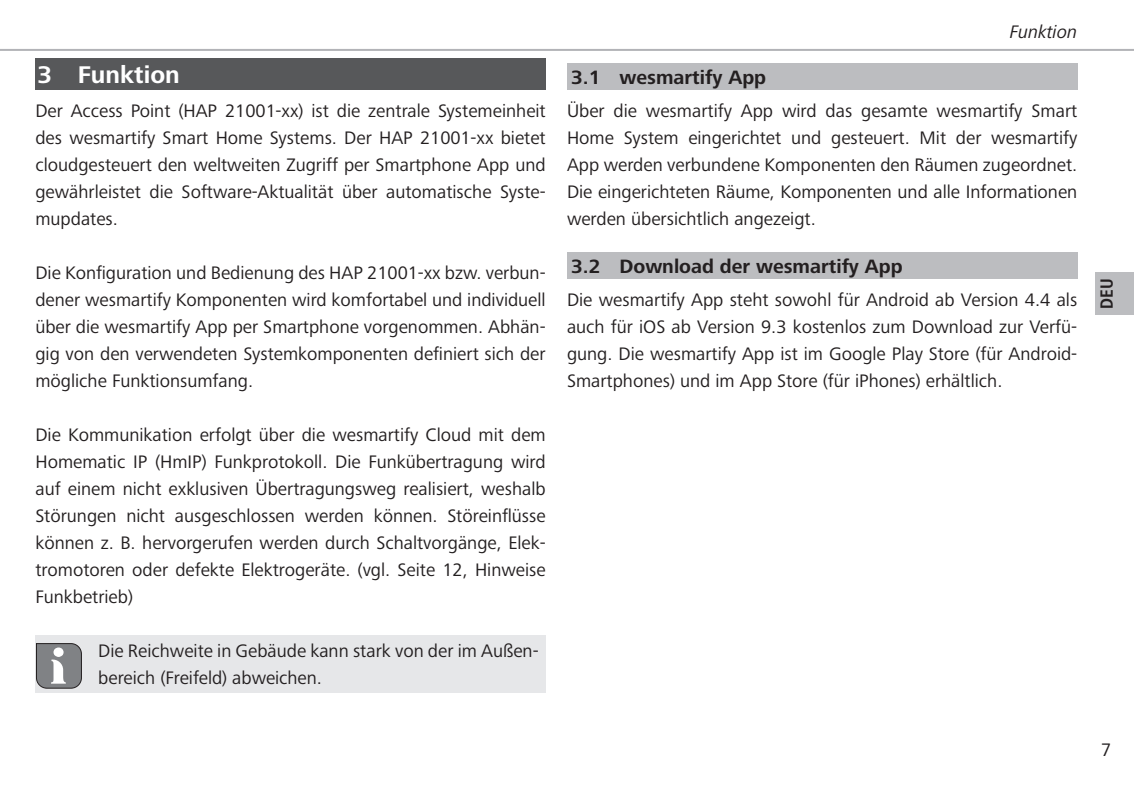
<style>
.page{position:relative;width:1134px;height:794px;background:#fff}
.page>*{position:absolute;margin:0;border:0;box-sizing:border-box;transform-origin:0 0}
.t1{font:700 25px "Frutiger Next LTW1 G";color:#fff}
.t2{font:700 20px "Frutiger Next LTW1 G";color:#231f20}
.t3{font:18.75px/27px "Frutiger Next LTW1 G";color:#231f20;text-align:justify}
.t4{font:italic 18.75px "Frutiger Next LTW1 G";color:#231f20}
.t5{font:700 condensed 17.5px "Frutiger LT Com";color:#231f20}
</style>
<div class="page">
<hr style="left:0;top:49px;width:1134px;height:2px;background:#b2b3b7">
<div style="left:1095px;top:272px;width:39px;height:43px;background:#bcbdc0"></div>
<div style="left:35px;top:58px;width:511px;height:32px;background:#57585a"></div>
<div style="left:35px;top:635px;width:511px;height:57px;background:#e6e7e9"></div>
<svg style="left:36px;top:643px;width:46px;height:46px"></svg>
<div style="left:567px;top:63px;width:510px;height:27px;background:#bcbdc0"></div>
<div style="left:567px;top:252px;width:510px;height:27px;background:#bcbdc0"></div>
<h1 class="t1" style="left:38px;top:60px;width:144px">3 Funktion</h1>
<p class="t3" style="left:35px;top:98px;width:512px">Der Access Point (HAP 21001-xx) ist die zentrale Systemeinheit des wesmartify Smart Home Systems. Der HAP 21001-xx bietet cloudgesteuert den weltweiten Zugriff per Smartphone App und gewährleistet die Software-Aktualität über automatische Syste&shy;mupdates.</p>
<p class="t3" style="left:35px;top:260px;width:512px">Die Konfiguration und Bedienung des HAP 21001-xx bzw. verbun&shy;dener wesmartify Komponenten wird komfortabel und individuell über die wesmartify App per Smartphone vorgenommen. Abhän&shy;gig von den verwendeten Systemkomponenten definiert sich der mögliche Funktionsumfang.</p>
<p class="t3" style="left:35px;top:422px;width:512px">Die Kommunikation erfolgt über die wesmartify Cloud mit dem Homematic IP (HmIP) Funkprotokoll. Die Funkübertragung wird auf einem nicht exklusiven Übertragungsweg realisiert, weshalb Störungen nicht ausgeschlossen werden können. Störeinflüsse können z. B. hervorgerufen werden durch Schaltvorgänge, Elek&shy;tromotoren oder defekte Elektrogeräte. (vgl. Seite 12, Hinweise Funkbetrieb)</p>
<p class="t3" style="left:98px;top:638px;width:440px">Die Reichweite in Gebäude kann stark von der im Außen&shy;bereich (Freifeld) abweichen.</p>
<p class="t4" style="left:1010px;top:21px;width:69px">Funktion</p>
<p class="t2" style="left:571px;top:66px;width:197px">3.1 wesmartify App</p>
<p class="t3" style="left:567px;top:98px;width:512px">Über die wesmartify App wird das gesamte wesmartify Smart Home System eingerichtet und gesteuert. Mit der wesmartify App werden verbundene Komponenten den Räumen zugeordnet.<br>Die eingerichteten Räume, Komponenten und alle Informationen werden übersichtlich angezeigt.</p>
<p class="t2" style="left:571px;top:255px;width:333px">3.2 Download der wesmartify App</p>
<p class="t3" style="left:567px;top:287px;width:512px">Die wesmartify App steht sowohl für Android ab Version 4.4 als auch für iOS ab Version 9.3 kostenlos zum Download zur Verfü&shy;gung. Die wesmartify App ist im Google Play Store (für Android-Smartphones) und im App Store (für iPhones) erhältlich.</p>
<p class="t5" style="left:1096px;top:309px;width:32px;rotate:-90deg">DEU</p>
<p class="t3" style="left:1101px;top:737px;width:12px">7</p>
</div>
